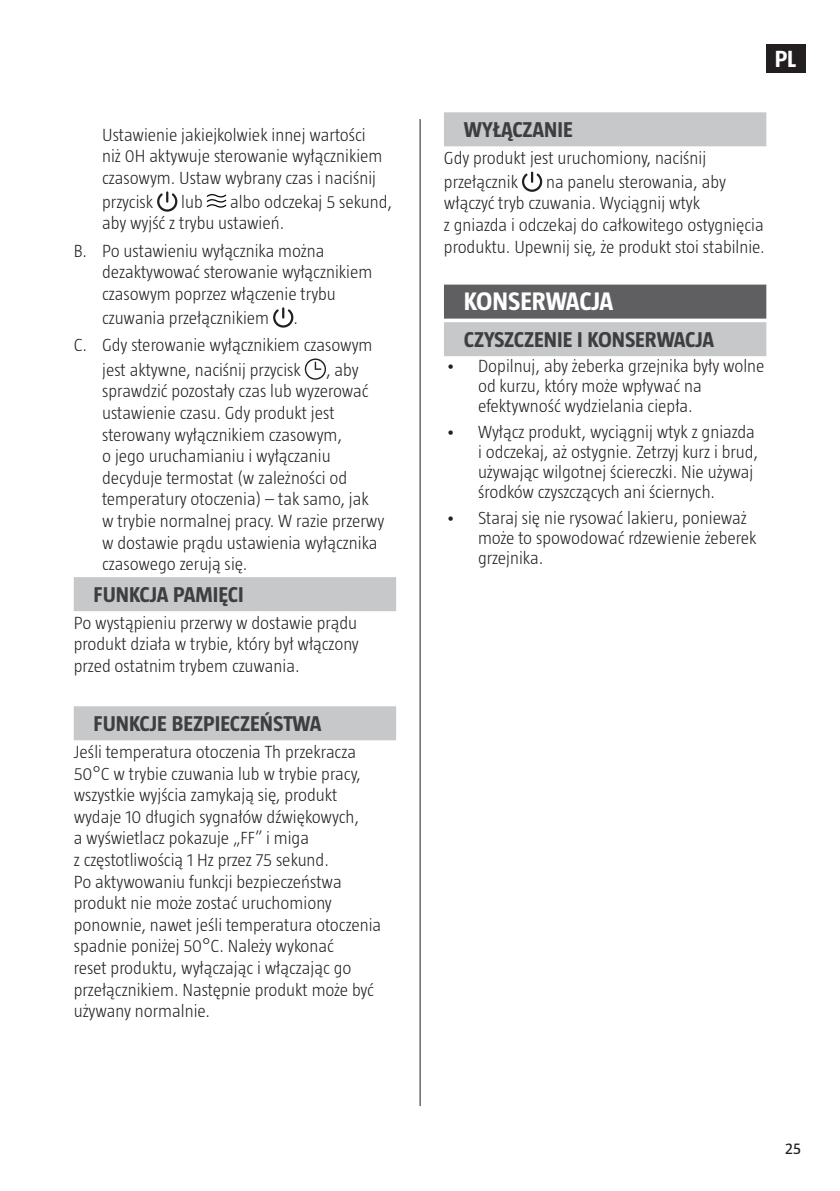
<style>
.page{position:relative;width:840px;height:1191px;background:#fff}
.page>*{position:absolute;margin:0;border:0;box-sizing:border-box;transform-origin:0 0}
.Rubrik{font:700 26px "Taz";letter-spacing:-.005em;color:#fff}
.t1{font:700 24px "Taz";color:#fff}
.Underrubrik{font:700 22px "Taz";color:#3e3e3f}
.Brödtext{font:300 18px/21.6px "Taz";color:#231f20}
.t2{font:16px "Taz";color:#231f20}
</style>
<div class="page">
<div style="left:765px;top:44px;width:39px;height:28px;background:#231f20"></div>
<hr style="left:419px;top:119px;width:1px;height:987px;background:#231f20">
<div style="left:74px;top:577px;width:322px;height:34px;background:#c7c8ca"></div>
<div style="left:74px;top:706px;width:322px;height:34px;background:#c7c8ca"></div>
<svg style="left:157px;top:191px;width:20px;height:21px"></svg>
<svg style="left:206px;top:194px;width:20px;height:14px"></svg>
<svg style="left:273px;top:307px;width:20px;height:21px"></svg>
<svg style="left:304px;top:358px;width:22px;height:22px"></svg>
<div style="left:443px;top:112px;width:322px;height:34px;background:#c7c8ca"></div>
<div style="left:443px;top:284px;width:322px;height:34px;background:#5f5f62"></div>
<div style="left:443px;top:322px;width:322px;height:34px;background:#c7c8ca"></div>
<svg style="left:522px;top:172px;width:20px;height:20px"></svg>
<p class="Brödtext" style="left:102px;top:123px;width:282px">Ustawienie jakiejkolwiek innej wartości niż 0H aktywuje sterowanie wyłącznikiem czasowym. Ustaw wybrany czas i naciśnij</p>
<p class="Brödtext" style="left:102px;top:190px;width:53px">przycisk</p>
<p class="Brödtext" style="left:181px;top:190px;width:23px">lub</p>
<p class="Brödtext" style="left:102px;top:190px;width:291px;text-indent:128px">albo odczekaj 5 sekund, aby wyjść z trybu ustawień.</p>
<p class="Brödtext" style="left:102px;top:239px;width:271px;text-indent:-28px">B. Po ustawieniu wyłącznika można dezaktywować sterowanie wyłącznikiem czasowym poprzez włączenie trybu</p>
<p class="Brödtext" style="left:102px;top:306px;width:168px">czuwania przełącznikiem</p>
<p class="Brödtext" style="left:293px;top:306px;width:6px">.</p>
<p class="Brödtext" style="left:102px;top:332px;width:271px;line-height:24.8px;text-indent:-28px">C. Gdy sterowanie wyłącznikiem czasowym jest aktywne, naciśnij przycisk</p>
<p class="Brödtext" style="left:102px;top:358px;width:283px;text-indent:224px">, aby sprawdzić pozostały czas lub wyzerować ustawienie czasu. Gdy produkt jest sterowany wyłącznikiem czasowym,<br>o jego uruchamianiu i wyłączaniu decyduje termostat (w zależności od temperatury otoczenia) – tak samo, jak w trybie normalnej pracy. W razie przerwy w dostawie prądu ustawienia wyłącznika czasowego zerują się.</p>
<p class="Underrubrik" style="left:94px;top:582px;width:151px">FUNKCJA PAMIĘCI</p>
<p class="Brödtext" style="left:74px;top:611px;width:286px;text-align:justify">Po wystąpieniu przerwy w dostawie prądu produkt działa w trybie, który był włączony przed ostatnim trybem czuwania.</p>
<p class="Underrubrik" style="left:94px;top:711px;width:229px">FUNKCJE BEZPIECZEŃSTWA</p>
<p class="Brödtext" style="left:74px;top:741px;width:309px">Jeśli temperatura otoczenia Th przekracza 50°C w trybie czuwania lub w trybie pracy, wszystkie wyjścia zamykają się, produkt wydaje 10 długich sygnałów dźwiękowych,<br>a wyświetlacz pokazuje „FF” i miga<br>z częstotliwością 1 Hz przez 75 sekund.<br>Po aktywowaniu funkcji bezpieczeństwa produkt nie może zostać uruchomiony ponownie, nawet jeśli temperatura otoczenia spadnie poniżej 50°C. Należy wykonać<br>reset produktu, wyłączając i włączając go przełącznikiem. Następnie produkt może być używany normalnie.</p>
<h2 class="t1" style="left:774px;top:45px;width:23px">PL</h2>
<p class="Underrubrik" style="left:463px;top:117px;width:110px">WYŁĄCZANIE</p>
<p class="Brödtext" style="left:443px;top:146px;width:264px;line-height:23.8px">Gdy produkt jest uruchomiony, naciśnij przełącznik</p>
<p class="Brödtext" style="left:443px;top:171px;width:322px;text-indent:102px">na panelu sterowania, aby włączyć tryb czuwania. Wyciągnij wtyk<br>z gniazda i odczekaj do całkowitego ostygnięcia produktu. Upewnij się, że produkt stoi stabilnie.</p>
<p class="Rubrik" style="left:463px;top:286px;width:151px">KONSERWACJA</p>
<p class="Underrubrik" style="left:463px;top:327px;width:252px">CZYSZCZENIE I KONSERWACJA</p>
<p class="Brödtext" style="left:477px;top:356px;width:288px;line-height:20px;text-indent:-32px">• Dopilnuj, aby żeberka grzejnika były wolne od kurzu, który może wpływać na efektywność wydzielania ciepła.</p>
<p class="Brödtext" style="left:477px;top:421px;width:282px;line-height:20px;text-indent:-32px">• Wyłącz produkt, wyciągnij wtyk z gniazda i odczekaj, aż ostygnie. Zetrzyj kurz i brud, używając wilgotnej ściereczki. Nie używaj środków czyszczących ani ściernych.</p>
<p class="Brödtext" style="left:477px;top:507px;width:280px;line-height:20px;text-indent:-32px">• Staraj się nie rysować lakieru, ponieważ może to spowodować rdzewienie żeberek grzejnika.</p>
<p class="t2" style="left:784px;top:1139px;width:17px">25</p>
</div>
